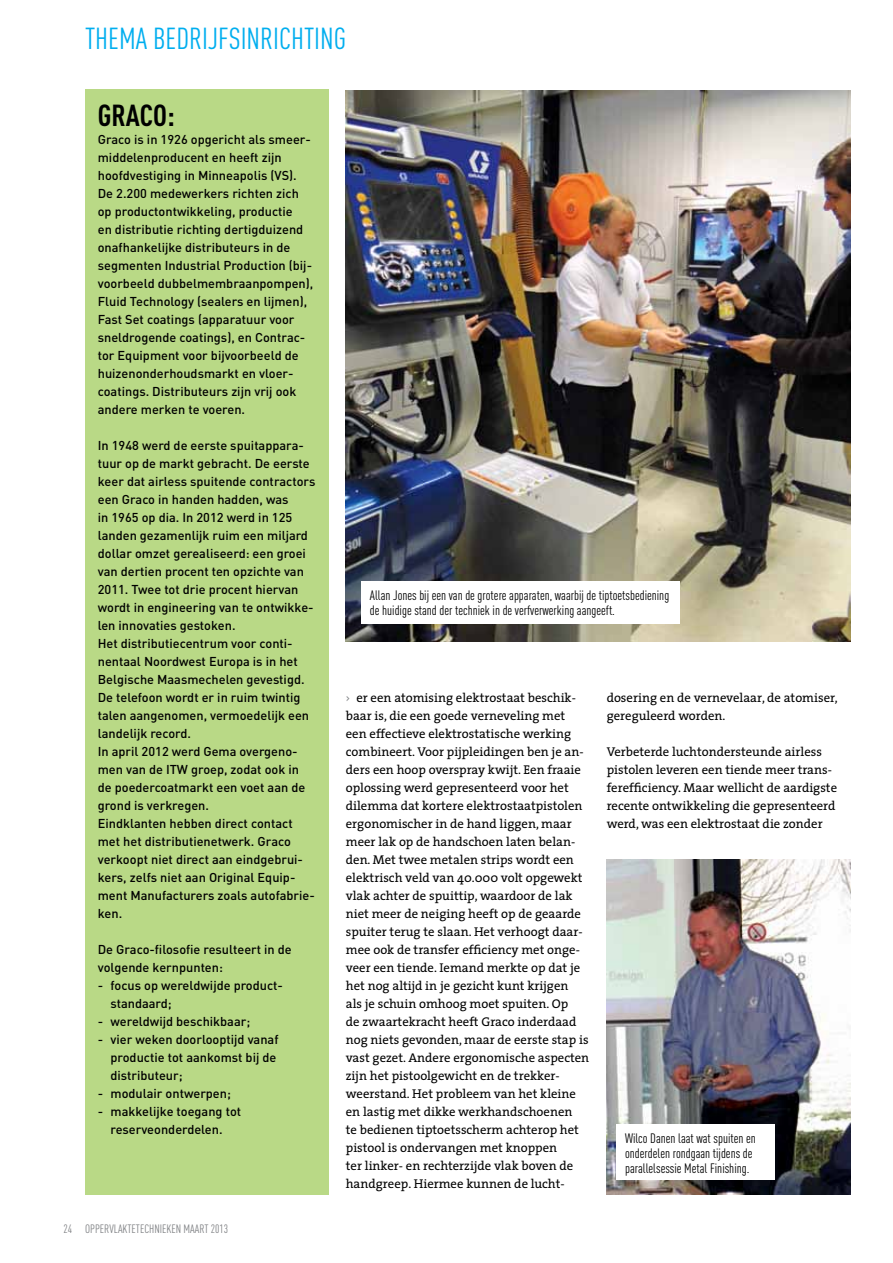
<style>
.page{position:relative;width:893px;height:1263px;background:#fff}
.page>*{position:absolute;margin:0;border:0;box-sizing:border-box;transform-origin:0 0}
.t1{font:30px "DIN Cond";color:#00aeef}
.t2{font:700 30px "DIN Cond";color:#000}
.t3{font:13.5px/15px "DIN Cond";color:#000}
.t4{font:500 12.75px/18px "DIN";color:#000}
.t5{font:12.75px/18px "The Serif";color:#000}
.t6{font:12px "DIN Cond";color:#808285}
.s1{font-family:"DIN";color:#808285}
</style>
<div class="page">
<div style="left:85px;top:89px;width:244px;height:1106px;background:#b9d986"></div>
<img style="left:346px;top:90px;width:504px;height:552px">
<div style="left:361px;top:581px;width:319px;height:42px;background:#fff"></div>
<img style="left:607px;top:859px;width:243px;height:336px">
<div style="left:617px;top:1125px;width:158px;height:55px;background:#fff"></div>
<h1 class="t1" style="left:85px;top:21px;width:263px">Thema Bedrijfsinrichting</h1>
<h1 class="t2" style="left:98px;top:97px;width:79px">GRACO:</h1>
<p class="t4" style="left:98px;top:130px;width:217px">Graco is in 1926 opgericht als smeer&shy;middelenproducent en heeft zijn hoofdvestiging in Minneapolis (VS).<br>De 2.200 medewerkers richten zich op productontwikkeling, productie<br>en distributie richting dertigduizend onafhankelijke distributeurs in de segmenten Industrial Production (bij&shy;voorbeeld dubbelmembraanpompen), Fluid Technology (sealers en lijmen), Fast Set coatings (apparatuur voor sneldrogende coatings), en Contrac&shy;tor Equipment voor bijvoorbeeld de huizenonderhoudsmarkt en vloer&shy;coatings. Distributeurs zijn vrij ook andere merken te voeren.</p>
<p class="t4" style="left:98px;top:436px;width:219px">In 1948 werd de eerste spuitappara&shy;tuur op de markt gebracht. De eerste keer dat airless spuitende contractors een Graco in handen hadden, was<br>in 1965 op dia. In 2012 werd in 125 landen gezamenlijk ruim een miljard dollar omzet gerealiseerd: een groei van dertien procent ten opzichte van<br>2011. Twee tot drie procent hiervan wordt in engineering van te ontwikke&shy;len innovaties gestoken.<br>Het distributiecentrum voor conti&shy;nentaal Noordwest Europa is in het<br>Belgische Maasmechelen gevestigd.<br>De telefoon wordt er in ruim twintig talen aangenomen, vermoedelijk een landelijk record.<br>In april 2012 werd Gema overgeno&shy;men van de ITW groep, zodat ook in de poedercoatmarkt een voet aan de grond is verkregen.<br>Eindklanten hebben direct contact met het distributienetwerk. Graco verkoopt niet direct aan eindgebrui&shy;kers, zelfs niet aan Original Equip&shy;ment Manufacturers zoals autofabrie&shy;ken.</p>
<p class="t4" style="left:98px;top:940px;width:196px">De Graco-filosofie resulteert in de volgende kernpunten:</p>
<p class="t4" style="left:111px;top:976px;width:174px;text-indent:-13px">- focus op wereldwijde product&shy;standaard;</p>
<p class="t4" style="left:98px;top:1012px;width:154px">- wereldwijd beschikbaar;</p>
<p class="t4" style="left:111px;top:1030px;width:169px;text-indent:-13px">- vier weken doorlooptijd vanaf productie tot aankomst bij de distributeur;</p>
<p class="t4" style="left:98px;top:1084px;width:135px">- modulair ontwerpen;</p>
<p class="t4" style="left:98px;top:1102px;width:145px;text-align:center">- makkelijke toegang tot reserveonderdelen.</p>
<p class="t6" style="left:64px;top:1221px;width:166px">24 oppervlaktetechnieken maart 2013</p>
<p class="t3" style="left:370px;top:588px;width:301px">Allan Jones bij een van de grotere apparaten, waarbij de tiptoetsbediening de huidige stand der techniek in de verfverwerking aangeeft.</p>
<p class="t5" style="left:346px;top:688px;width:245px"><span class="s1">›</span> er een atomising elektrostaat beschik&shy;baar is, die een goede verneveling met een effectieve elektrostatische werking combineert. Voor pijpleidingen ben je an&shy;ders een hoop overspray kwijt. Een fraaie oplossing werd gepresenteerd voor het dilemma dat kortere elektrostaatpistolen ergonomischer in de hand liggen, maar meer lak op de handschoen laten belan&shy;den. Met twee metalen strips wordt een elektrisch veld van 40.000 volt opgewekt vlak achter de spuittip, waardoor de lak niet meer de neiging heeft op de geaarde spuiter terug te slaan. Het verhoogt daar&shy;mee ook de transfer efficiency met onge&shy;veer een tiende. Iemand merkte op dat je het nog altijd in je gezicht kunt krijgen<br>als je schuin omhoog moet spuiten. Op<br>de zwaartekracht heeft Graco inderdaad nog niets gevonden, maar de eerste stap is vast gezet. Andere ergonomische aspecten zijn het pistoolgewicht en de trekker&shy;weerstand. Het probleem van het kleine en lastig met dikke werkhandschoenen<br>te bedienen tiptoetsscherm achterop het pistool is ondervangen met knoppen<br>ter linker- en rechterzijde vlak boven de handgreep. Hiermee kunnen de lucht-</p>
<p class="t5" style="left:607px;top:689px;width:233px">dosering en de vernevelaar, de atomiser, gereguleerd worden.</p>
<p class="t5" style="left:607px;top:743px;width:232px">Verbeterde luchtondersteunde airless pistolen leveren een tiende meer trans&shy;ferefficiency. Maar wellicht de aardigste recente ontwikkeling die gepresenteerd werd, was een elektrostaat die zonder</p>
<p class="t3" style="left:625px;top:1130px;width:132px">Wilco Danen laat wat spuiten en onderdelen rondgaan tijdens de parallelsessie Metal Finishing.</p>
</div>
